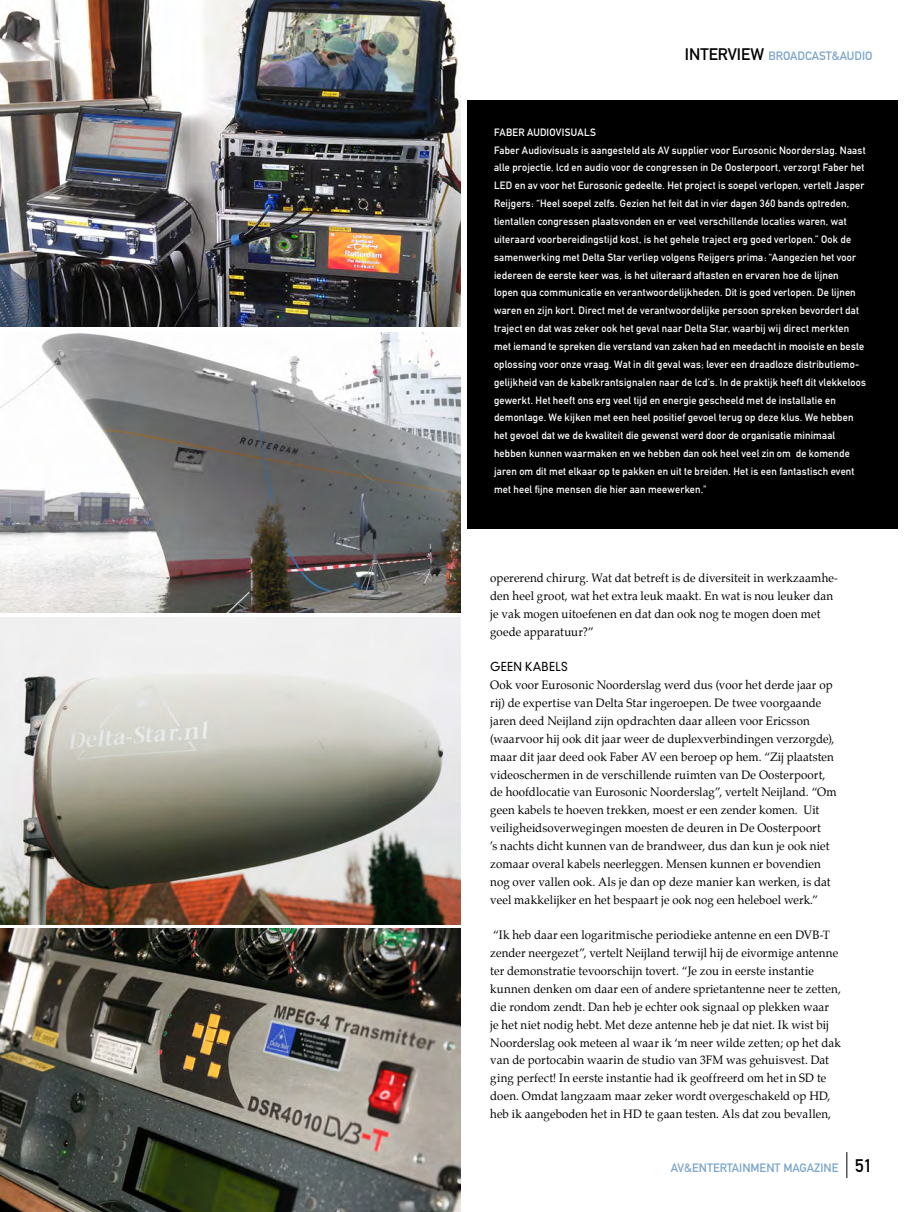
<style>
.page{position:relative;width:915px;height:1212px;background:#fff}
.page>*{position:absolute;margin:0;border:0;box-sizing:border-box;transform-origin:0 0}
.t1{font:12px/17.9px "Palatino";letter-spacing:.01em;color:#000;scale:.96 1}
.t2{font:12px "DIN Mittelschrift";color:#7ba5cb}
.t3{font:300 12px "DIN Neuzeit Grotesk";letter-spacing:.025em;color:#000;scale:.96 1}
.t4{font:10.5px/17.9px "DIN Mittelschrift";letter-spacing:.02em;color:#fff}
.s1{font-size:16.5px;color:#000}
.s2{font-size:18px;color:#000}
</style>
<div class="page">
<img style="left:0;top:0;width:460px;height:327px">
<img style="left:0;top:333px;width:460px;height:280px">
<img style="left:0;top:618px;width:460px;height:307px">
<img style="left:0;top:929px;width:460px;height:283px">
<svg style="left:846px;top:1152px;width:1px;height:26px"></svg>
<div style="left:467px;top:100px;width:430px;height:429px;background:#000"></div>
<p class="t2" style="left:684px;top:49px;width:189px"><span class="s1">INTERVIEW</span> BROADCAST&amp;AUDIO</p>
<p class="t4" style="left:494px;top:123px;width:373px">FABER AUDIOVISUALS<br>Faber Audiovisuals is aangesteld als AV supplier voor Eurosonic Noorderslag. Naast alle projectie, lcd en audio voor de congressen in De Oosterpoort, verzorgt Faber het LED en av voor het Eurosonic gedeelte. Het project is soepel verlopen, vertelt Jasper Reijgers: “Heel soepel zelfs. Gezien het feit dat in vier dagen 360 bands optreden, tientallen congressen plaatsvonden en er veel verschillende locaties waren, wat uiteraard voorbereidingstijd kost, is het gehele traject erg goed verlopen.” Ook de samenwerking met Delta Star verliep volgens Reijgers prima: “Aangezien het voor iedereen de eerste keer was, is het uiteraard aftasten en ervaren hoe de lijnen<br>lopen qua communicatie en verantwoordelijkheden. Dit is goed verlopen. De lijnen waren en zijn kort. Direct met de verantwoordelijke persoon spreken bevordert dat traject en dat was zeker ook het geval naar Delta Star, waarbij wij direct merkten met iemand te spreken die verstand van zaken had en meedacht in mooiste en beste oplossing voor onze vraag. Wat in dit geval was; lever een draadloze distributiemo&shy;gelijkheid van de kabelkrantsignalen naar de lcd’s. In de praktijk heeft dit vlekkeloos gewerkt. Het heeft ons erg veel tijd en energie gescheeld met de installatie en demontage. We kijken met een heel positief gevoel terug op deze klus. We hebben het gevoel dat we de kwaliteit die gewenst werd door de organisatie minimaal hebben kunnen waarmaken en we hebben dan ook heel veel zin om de komende jaren om dit met elkaar op te pakken en uit te breiden. Het is een fantastisch event met heel fijne mensen die hier aan meewerken."</p>
<p class="t1" style="left:490px;top:569px;width:364px">opererend chirurg. Wat dat betreft is de diversiteit in werkzaamhe&shy;den heel groot, wat het extra leuk maakt. En wat is nou leuker dan je vak mogen uitoefenen en dat dan ook nog te mogen doen met goede apparatuur?”</p>
<p class="t3" style="left:490px;top:660px;width:82px">GEEN KABELS</p>
<p class="t1" style="left:490px;top:676px;width:362px">Ook voor Eurosonic Noorderslag werd dus (voor het derde jaar op rij) de expertise van Delta Star ingeroepen. De twee voorgaande jaren deed Neijland zijn opdrachten daar alleen voor Ericsson (waarvoor hij ook dit jaar weer de duplexverbindingen verzorgde), maar dit jaar deed ook Faber AV een beroep op hem. “Zij plaatsten videoschermen in de verschillende ruimten van De Oosterpoort, de hoofdlocatie van Eurosonic Noorderslag”, vertelt Neijland. “Om geen kabels te hoeven trekken, moest er een zender komen. Uit veiligheidsoverwegingen moesten de deuren in De Oosterpoort<br>’s nachts dicht kunnen van de brandweer, dus dan kun je ook niet zomaar overal kabels neerleggen. Mensen kunnen er bovendien nog over vallen ook. Als je dan op deze manier kan werken, is dat veel makkelijker en het bespaart je ook nog een heleboel werk.”</p>
<p class="t1" style="left:490px;top:926px;width:366px">“Ik heb daar een logaritmische periodieke antenne en een DVB-T zender neergezet”, vertelt Neijland terwijl hij de eivormige antenne ter demonstratie tevoorschijn tovert. “Je zou in eerste instantie kunnen denken om daar een of andere sprietantenne neer te zetten, die rondom zendt. Dan heb je echter ook signaal op plekken waar<br>je het niet nodig hebt. Met deze antenne heb je dat niet. Ik wist bij Noorderslag ook meteen al waar ik ‘m neer wilde zetten; op het dak van de portocabin waarin de studio van 3FM was gehuisvest. Dat ging perfect! In eerste instantie had ik geoffreerd om het in SD te doen. Omdat langzaam maar zeker wordt overgeschakeld op HD, heb ik aangeboden het in HD te gaan testen. Als dat zou bevallen,</p>
<p class="t2" style="left:670px;top:1161px;width:203px">AV&amp;ENTERTAINMENT MAGAZINE <span class="s2">51</span></p>
</div>
